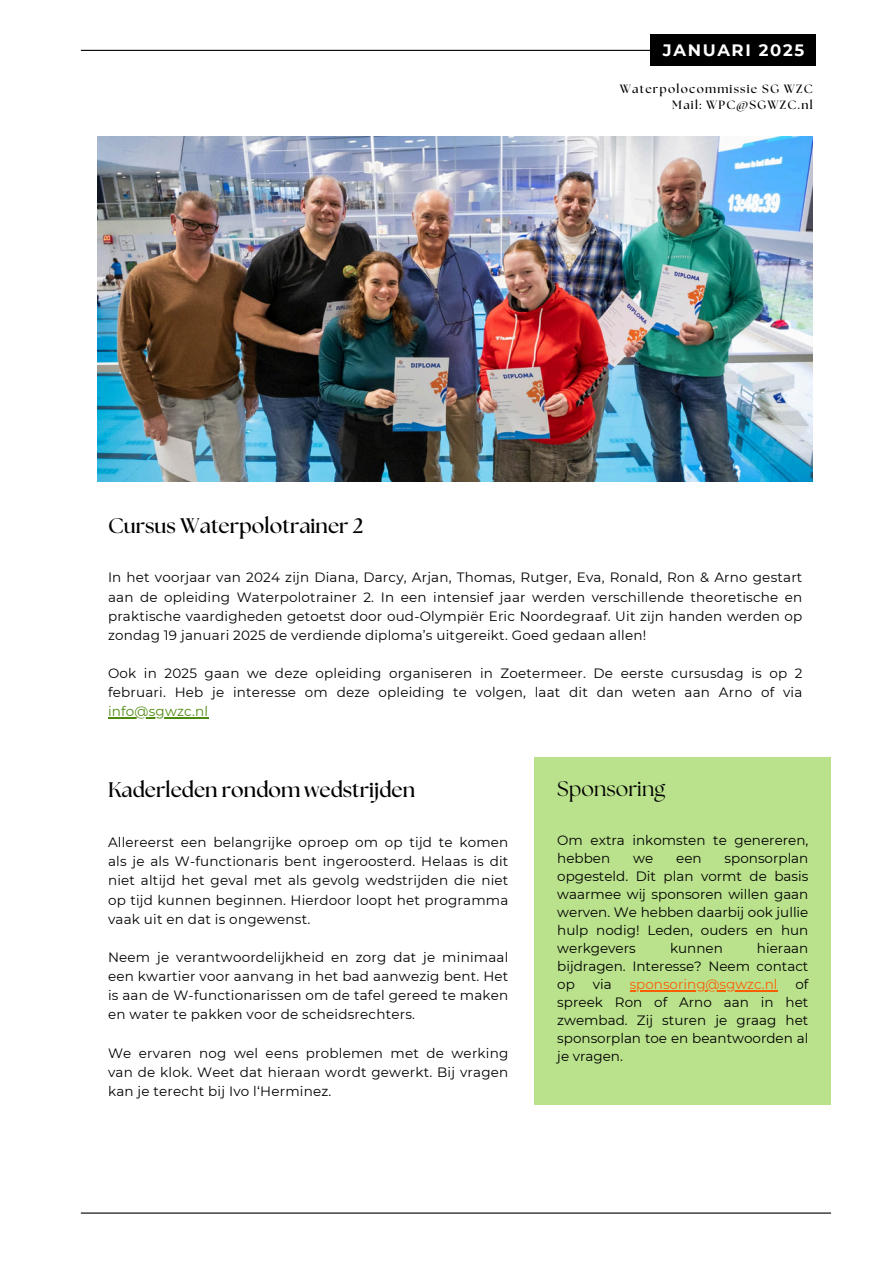
<style>
.page{position:relative;width:894px;height:1264px;background:#fff}
.page>*{position:absolute;margin:0;border:0;box-sizing:border-box;transform-origin:0 0}
.t1{font:700 21px "The Seasons";color:#000}
.t2{font:21px "The Seasons";color:#000}
.t3{font:700 16.5px "Montserrat";letter-spacing:.1em;color:#fff}
.t4{font:13.5px/19.2px "Montserrat";letter-spacing:.015em;color:#000;text-align:justify}
.t5{font:13.5px "Montserrat";color:#fb5d02}
.t6{font:13.5px "Montserrat";letter-spacing:.015em;color:#4e8910}
.t7{font:700 12px "The Seasons";letter-spacing:.1em;color:#000}
</style>
<div class="page">
<hr style="left:81px;top:50px;width:731px;height:1px;background:#000">
<hr style="left:81px;top:1212px;width:749px;height:1px;background:#000">
<img style="left:98px;top:136px;width:714px;height:346px">
<hr style="left:108px;top:717px;width:100px;height:1px;background:#4e8910">
<div style="left:534px;top:757px;width:296px;height:347px;background:#bae18c"></div>
<hr style="left:629px;top:990px;width:148px;height:1px;background:#fb5d02">
<div style="left:649px;top:35px;width:166px;height:31px;background:#000"></div>
<p class="t3" style="left:662px;top:40px;width:143px">JANUARI 2025</p>
<p class="t7" style="left:619px;top:83px;width:194px">Waterpolocommissie SG WZC</p>
<p class="t7" style="left:672px;top:99px;width:142px">Mail: WPC@SGWZC.nl</p>
<h1 class="t1" style="left:108px;top:516px;width:257px">Cursus Waterpolotrainer 2</h1>
<p class="t4" style="left:108px;top:568px;width:695px">In het voorjaar van 2024 zijn Diana, Darcy, Arjan, Thomas, Rutger, Eva, Ronald, Ron &amp; Arno gestart aan de opleiding Waterpolotrainer 2. In een intensief jaar werden verschillende theoretische en praktische vaardigheden getoetst door oud-Olympiër Eric Noordegraaf. Uit zijn handen werden op zondag 19 januari 2025 de verdiende diploma’s uitgereikt. Goed gedaan allen!</p>
<p class="t4" style="left:108px;top:663px;width:695px">Ook in 2025 gaan we deze opleiding organiseren in Zoetermeer. De eerste cursusdag is op 2 februari. Heb je interesse om deze opleiding te volgen, laat dit dan weten aan Arno of via</p>
<p class="t6" style="left:108px;top:703px;width:102px">info@sgwzc.nl</p>
<p class="t1" style="left:108px;top:780px;width:308px">Kaderleden rondom wedstrijden</p>
<p class="t4" style="left:108px;top:832px;width:402px">Allereerst een belangrijke oproep om op tijd te komen als je als W-functionaris bent ingeroosterd. Helaas is dit niet altijd het geval met als gevolg wedstrijden die niet op tijd kunnen beginnen. Hierdoor loopt het programma vaak uit en dat is ongewenst.</p>
<p class="t4" style="left:108px;top:947px;width:402px">Neem je verantwoordelijkheid en zorg dat je minimaal een kwartier voor aanvang in het bad aanwezig bent. Het is aan de W-functionarissen om de tafel gereed te maken en water te pakken voor de scheidsrechters.</p>
<p class="t4" style="left:108px;top:1043px;width:402px">We ervaren nog wel eens problemen met de werking van de klok. Weet dat hieraan wordt gewerkt. Bij vragen kan je terecht bij Ivo l‘Herminez.</p>
<p class="t2" style="left:557px;top:778px;width:109px">Sponsoring</p>
<p class="t4" style="left:557px;top:831px;width:252px;line-height:18px">Om extra inkomsten te genereren, hebben</p>
<p class="t4" style="left:557px;top:849px;width:252px;line-height:18px;text-indent:167px">sponsorplan opgesteld. Dit plan vormt de basis waarmee wij sponsoren willen gaan werven. We hebben daarbij ook jullie hulp nodig! Leden, ouders en hun werkgevers</p>
<p class="t4" style="left:633px;top:848px;width:22px">we</p>
<p class="t4" style="left:676px;top:848px;width:27px">een</p>
<p class="t4" style="left:557px;top:939px;width:252px;line-height:18px;text-indent:199px">hieraan bijdragen. Interesse? Neem contact op</p>
<p class="t4" style="left:669px;top:938px;width:54px">kunnen</p>
<p class="t4" style="left:557px;top:975px;width:252px;line-height:18px;text-indent:238px">of spreek Ron of Arno aan in het zwembad. Zij sturen je graag het sponsorplan toe en beantwoorden al je vragen.</p>
<p class="t4" style="left:592px;top:974px;width:20px">via</p>
<p class="t5" style="left:629px;top:976px;width:149px">sponsoring@sgwzc.nl</p>
</div>
